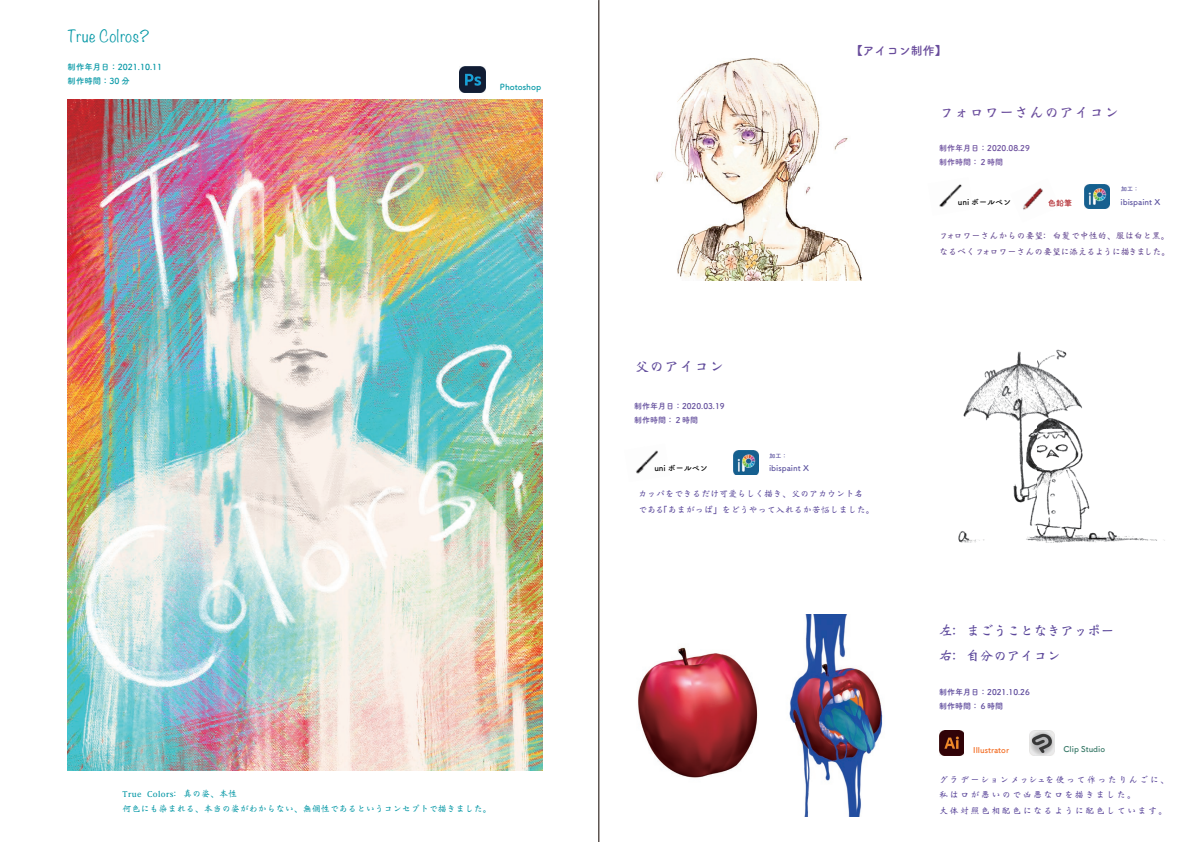
<style>
.page{position:relative;width:1191px;height:842px;background:#fff}
.page>*{position:absolute;margin:0;border:0;box-sizing:border-box;transform-origin:0 0}
.t1{font:700 15px "Weibei SC";color:#694c9c}
.t2{font:300 15px "Noteworthy";letter-spacing:.04em;color:#0999a7}
.t3{font:700 15px "Weibei SC";color:#624d9c}
.t4{font:700 14px/24.5px "Weibei SC";letter-spacing:-.04em;color:#5c489b}
.t5{font:12px "Tsuku A Rd Gothic Std B";color:#694c9c}
.t6{font:700 9px/15.8px "Weibei SC";letter-spacing:.16em;color:#5c489b}
.t7{font:700 9px/15.8px "Weibei SC";color:#624690}
.t8{font:700 9px/15.8px "Weibei SC";color:#5b499b}
.t9{font:700 9px/15.8px "Weibei SC";color:#0999a7}
.t10{font:700 9px "Weibei SC";letter-spacing:.04em;color:#0999a7}
.t11{font:8.4px/14.6px "Tsuku A Rd Gothic Std B";color:#0999a7}
.t12{font:8px/14px "Tsuku A Rd Gothic Std B";color:#694c9c}
.t13{font:8px/14px "Tsuku A Rd Gothic Std B";color:#624d9c}
.t14{font:8px/14px "Tsuku A Rd Gothic Std B";color:#5c489b}
.t15{font:8px "Tsuku A Rd Gothic Std B";color:#5e55a0}
.t16{font:8px "Tsuku A Rd Gothic Std B";color:#030303}
.t17{font:8px "Tsuku A Rd Gothic Std B";color:#f36d23}
.t18{font:8px "Tsuku A Rd Gothic Std B";color:#377867}
.t19{font:8px "Tsuku A Rd Gothic Std B";color:#b1282e}
.t20{font:6px "Tsuku A Rd Gothic Std B";color:#5e55a0}
</style>
<div class="page">
<img style="left:789px;top:614px;width:94px;height:202px">
<img style="left:638px;top:647px;width:120px;height:131px">
<img style="left:656px;top:58px;width:206px;height:222px">
<img style="left:958px;top:349px;width:207px;height:194px">
<img style="left:939px;top:196px;width:9px;height:11px">
<img style="left:948px;top:184px;width:14px;height:16px">
<img style="left:635px;top:463px;width:9px;height:11px">
<img style="left:644px;top:450px;width:14px;height:18px">
<img style="left:1023px;top:199px;width:6px;height:11px">
<img style="left:1029px;top:188px;width:14px;height:19px">
<img style="left:1084px;top:184px;width:25px;height:25px">
<img style="left:733px;top:450px;width:25px;height:25px">
<img style="left:939px;top:730px;width:25px;height:25px">
<img style="left:1029px;top:730px;width:25px;height:25px">
<img style="left:68px;top:100px;width:474px;height:671px">
<img style="left:459px;top:66px;width:26px;height:26px">
<hr style="left:598px;top:0;width:1px;height:842px;background:#231612">
<h1 class="t2" style="left:67px;top:23px;width:83px">True Colros?</h1>
<p class="t11" style="left:68px;top:59px;width:96px">制作年月日：2021.10.11制作時間：30 分</p>
<p class="t11" style="left:500px;top:79px;width:43px">Photoshop</p>
<p class="t10" style="left:147px;top:789px;width:91px">Colors：真の姿、本性</p>
<p class="t9" style="left:123px;top:785px;width:371px">True<br>何色にも染まれる、本当の姿がわからない、無個性であるというコンセプトで描きました。</p>
<h3 class="t5" style="left:850px;top:42px;width:97px">【アイコン制作【</h3>
<h1 class="t1" style="left:939px;top:104px;width:181px">フォロワーさんのアイコン</h1>
<p class="t12" style="left:939px;top:141px;width:92px">制作年月日：2020.08.29制作時間：２時間</p>
<p class="t16" style="left:958px;top:196px;width:55px">uni ボールペン</p>
<p class="t19" style="left:1048px;top:197px;width:25px">色鉛筆</p>
<p class="t20" style="left:1121px;top:184px;width:19px">加工：</p>
<p class="t15" style="left:1120px;top:196px;width:41px">ibispaint X</p>
<h1 class="t3" style="left:634px;top:359px;width:91px">父のアイコン</h1>
<p class="t13" style="left:634px;top:398px;width:92px">制作年月日：2020.03.19制作時間：２時間</p>
<p class="t16" style="left:654px;top:462px;width:55px">uni ボールペン</p>
<p class="t20" style="left:769px;top:451px;width:19px">加工：</p>
<p class="t15" style="left:769px;top:462px;width:41px">ibispaint X</p>
<p class="t8" style="left:658px;top:486px;width:217px;text-indent:-21px">カッパをできるだけ可愛らしく描き、父のアカウント名<br>「あまがっぱ」をどうやって入れるか苦悩しました。</p>
<p class="t8" style="left:638px;top:502px;width:28px">である</p>
<p class="t7" style="left:939px;top:228px;width:233px">フォロワーさんからの要望：白髪で中性的、服は白と黒。なるべくフォロワーさんの要望に添えるように描きました。</p>
<h2 class="t4" style="left:939px;top:619px;width:177px">左：まごうことなきアッポー右：自分のアイコン</h2>
<p class="t14" style="left:939px;top:684px;width:92px">制作年月日：2021.10.26制作時間：６時間</p>
<p class="t18" style="left:1063px;top:742px;width:43px">Clip Studio</p>
<p class="t17" style="left:973px;top:743px;width:37px">Illustrator</p>
<p class="t6" style="left:939px;top:771px;width:231px">グラデーションメッシュを使って作ったりんごに、私は口が悪いので凶悪な口を描きました。<br>大体対照色相配色になるように配色しています。</p>
</div>
